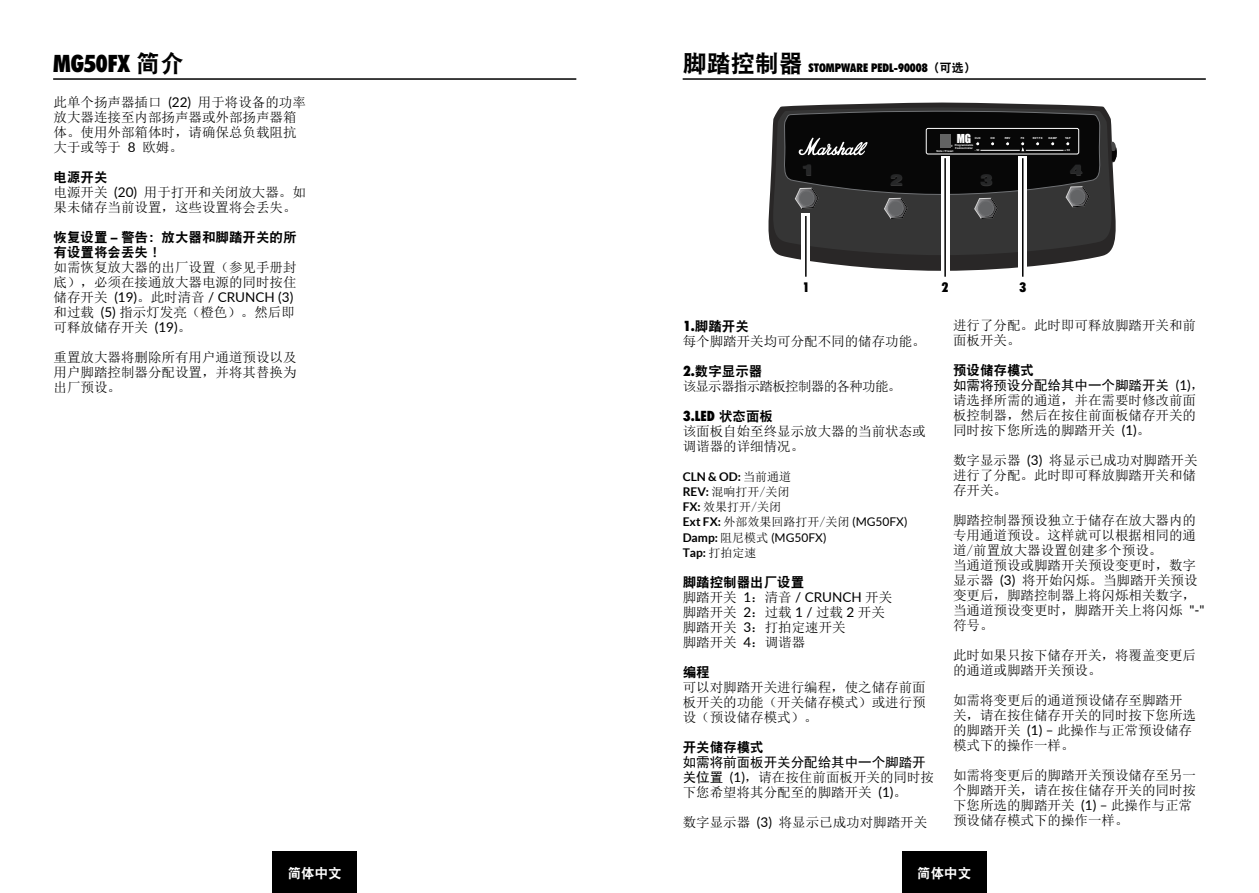
<style>
.page{position:relative;width:1259px;height:893px;background:#fff}
.page>*{position:absolute;margin:0;border:0;box-sizing:border-box;transform-origin:0 0}
.t1{font:900 condensed 24px "Marshall Futura BT";color:#000}
.t2{font:900 condensed 15.15px "Helvetica Neue";color:#353535;scale:1.62 1}
.t3{font:13.5px/15px "Sim Sun";color:#000}
.t4{font:13.5px/15px "DFP Hei W9";color:#000}
.t5{font:13.5px "Sim Hei";color:#000}
.t6{font:13.5px "Lato";color:#000}
.t7{font:13.5px "Sim Sun";letter-spacing:-.05em;color:#000}
.t8{font:800 condensed 13.5px "Futura";color:#000}
.t9{font:13.5px "DFP Hei W9";color:#fff}
.t10{font:900 condensed 13.5px "Marshall Futura BT";color:#000}
.t11{font:12px/15px "Sim Sun";color:#000}
.t12{font:700 12px/15px "Lato";color:#000}
.t13{font:900 condensed 12px "Marshall Futura BT";color:#000}
.t14{font:11.4px "Impact";color:#fff}
.t15{font:700 2.85px "Helvetica";color:#fff}
.t16{font:700 2.7px "Helvetica";color:#fff}
.t17{font:700 2.55px/2.5px "Helvetica";color:#fff}
.s1{font-family:"DFP Hei W9";font-weight:400;font-stretch:normal}
.s2{font-family:"Lato"}
.s3{font-family:"Marshall Futura BT";font-weight:900;font-stretch:condensed}
.s4{font-family:"Sim Sun"}
.s5{font-family:"DFP Hei W9";font-weight:400;font-stretch:normal;font-size:24px}
.s6{font-family:"Futura";font-weight:800;font-stretch:condensed}
.s7{font-family:"Sim Sun";font-weight:400}
.s8{font-family:"Lato";font-weight:700}
.s9{font-weight:400}
.s10{font-family:"Sim Hei"}
</style>
<div class="page">
<hr style="left:53px;top:78px;width:523px;height:2px;background:#000">
<div style="left:273px;top:852px;width:84px;height:41px;background:#000"></div>
<hr style="left:682px;top:78px;width:523px;height:2px;background:#000">
<div style="left:902px;top:852px;width:84px;height:41px;background:#000"></div>
<svg style="left:768px;top:103px;width:348px;height:168px"></svg>
<svg style="left:769px;top:107px;width:346px;height:148px;background:#3b3a3a"></svg>
<svg style="left:1111px;top:142px;width:6px;height:20px"></svg>
<svg style="left:801px;top:219px;width:9px;height:50px"></svg>
<hr style="left:805px;top:216px;width:1px;height:61px;background:#000">
<div style="left:940px;top:156px;width:9px;height:117px;background:#fff"></div>
<hr style="left:944px;top:158px;width:2px;height:119px;background:#000">
<svg style="left:1018px;top:219px;width:9px;height:54px"></svg>
<hr style="left:1022px;top:158px;width:1px;height:119px;background:#000">
<svg style="left:782px;top:110px;width:321px;height:109px;background:#262626"></svg>
<h1 class="t1" style="left:53px;top:49px;width:132px">MG50FX <span class="s1">简介</span></h1>
<p class="t3" style="left:54px;top:94px;width:254px">此单个扬声器插口 <span class="s2">(22)</span> 用于将设备的功率放大器连接至内部扬声器或外部扬声器箱体。使用外部箱体时，请确保总负载阻抗大于或等于 <span class="s2">8</span> 欧姆。</p>
<p class="t4" style="left:54px;top:169px;width:55px">电源开关</p>
<p class="t3" style="left:54px;top:184px;width:254px">电源开关 <span class="s2">(20)</span> 用于打开和关闭放大器。如果未储存当前设置，这些设置将会丢失。</p>
<p class="t4" style="left:54px;top:229px;width:244px">恢复设置 <span class="s3">–</span> 警告：放大器和脚踏开关的所有设置将会丢失！</p>
<p class="t3" style="left:54px;top:259px;width:244px">如需恢复放大器的出厂设置（参见手册封底），必须在接通放大器电源的同时按住</p>
<p class="t6" style="left:54px;top:287px;width:241px"><span class="s4">储存开关</span> (19)<span class="s4">。此时清音</span> / CRUNCH (3)</p>
<p class="t3" style="left:54px;top:304px;width:243px">和过载 <span class="s2">(5)</span> 指示灯发亮（橙色）。然后即可释放储存开关 <span class="s2">(19)</span>。</p>
<p class="t3" style="left:54px;top:349px;width:244px;text-align:justify">重置放大器将删除所有用户通道预设以及用户脚踏控制器分配设置，并将其替换为出厂预设。</p>
<p class="t9" style="left:288px;top:865px;width:55px">简体中文</p>
<p class="t13" style="left:682px;top:60px;width:294px"><span class="s5">脚踏控制器</span> STOMPWARE PEDL-90008<span class="s1">（可选）</span></p>
<p class="t2" style="left:802px;top:161px;width:9px">1</p>
<p class="t2" style="left:890px;top:171px;width:9px">2</p>
<p class="t14" style="left:957px;top:130px;width:16px">MG</p>
<p class="t15" style="left:974px;top:135px;width:7px">CLN</p>
<p class="t15" style="left:974px;top:148px;width:6px">- 50</p>
<p class="t15" style="left:1064px;top:148px;width:7px">+ 50</p>
<p class="t15" style="left:990px;top:135px;width:6px">OD</p>
<p class="t15" style="left:1004px;top:135px;width:7px">REV</p>
<p class="t15" style="left:1021px;top:135px;width:5px">FX</p>
<p class="t15" style="left:1032px;top:135px;width:11px">EXT FX</p>
<p class="t15" style="left:1048px;top:135px;width:10px">DAMP</p>
<p class="t15" style="left:1065px;top:135px;width:7px">TAP</p>
<p class="t17" style="left:955px;top:144px;width:20px">Programmable<br>Footcontroller</p>
<p class="t16" style="left:936px;top:149px;width:18px">Note / Preset</p>
<p class="t2" style="left:980px;top:171px;width:9px">3</p>
<p class="t2" style="left:1070px;top:161px;width:9px">4</p>
<p class="t10" style="left:802px;top:279px;width:8px">1</p>
<p class="t10" style="left:942px;top:279px;width:8px">2</p>
<p class="t10" style="left:1019px;top:279px;width:8px">3</p>
<p class="t3" style="left:953px;top:318px;width:244px">进行了分配。此时即可释放脚踏开关和前面板开关。</p>
<p class="t4" style="left:953px;top:362px;width:82px">预设储存模式</p>
<p class="t5" style="left:953px;top:378px;width:253px">如需将预设分配给其中一个脚踏开关 <span class="s2">(1)</span><span class="s4">，</span></p>
<p class="t3" style="left:953px;top:393px;width:244px;text-align:justify">请选择所需的通道，并在需要时修改前面板控制器，然后在按住前面板储存开关的同时按下您所选的脚踏开关 <span class="s2">(1)</span>。</p>
<p class="t3" style="left:953px;top:453px;width:246px;text-align:justify">数字显示器 <span class="s2">(3)</span> 将显示已成功对脚踏开关进行了分配。此时即可释放脚踏开关和储存开关。</p>
<p class="t3" style="left:953px;top:513px;width:253px">脚踏控制器预设独立于储存在放大器内的专用通道预设。这样就可以根据相同的通道/前置放大器设置创建多个预设。<br>当通道预设或脚踏开关预设变更时，数字显示器 <span class="s2">(3)</span> 将开始闪烁。当脚踏开关预设变更后，脚踏控制器上将闪烁相关数字，当通道预设变更时，脚踏开关上将闪烁 <span class="s2">"-"</span>符号。</p>
<p class="t3" style="left:953px;top:648px;width:244px">此时如果只按下储存开关，将覆盖变更后的通道或脚踏开关预设。</p>
<p class="t3" style="left:953px;top:693px;width:244px">如需将变更后的通道预设储存至脚踏开关，请在按住储存开关的同时按下您所选的脚踏开关 <span class="s2">(1) –</span> 此操作与正常预设储存模式下的操作一样。</p>
<p class="t3" style="left:953px;top:768px;width:244px">如需将变更后的脚踏开关预设储存至另一个脚踏开关，请在按住储存开关的同时按下您所选的脚踏开关 <span class="s2">(1) –</span> 此操作与正常预设储存模式下的操作一样。</p>
<p class="t9" style="left:917px;top:865px;width:55px">简体中文</p>
<p class="t4" style="left:682px;top:319px;width:68px"><span class="s6">1.</span>脚踏开关</p>
<p class="t3" style="left:682px;top:334px;width:244px">每个脚踏开关均可分配不同的储存功能。</p>
<p class="t4" style="left:682px;top:364px;width:81px"><span class="s6">2.</span>数字显示器</p>
<p class="t7" style="left:682px;top:380px;width:220px">该显示器指示踏板控制器的各种功能。</p>
<p class="t8" style="left:682px;top:407px;width:92px">3.LED <span class="s1">状态面板</span></p>
<p class="t3" style="left:682px;top:424px;width:244px">该面板自始至终显示放大器的当前状态或调谐器的详细情况。</p>
<p class="t12" style="left:682px;top:469px;width:110px">CLN &amp; OD: <span class="s7">当前通道</span></p>
<p class="t11" style="left:682px;top:485px;width:226px"><span class="s8">REV:</span> 混响打开/关闭<br><span class="s8">FX:</span> 效果打开/关闭<br><span class="s8">Ext FX:</span> 外部效果回路打开/关闭 <span class="s2">(MG50FX)</span></p>
<p class="t12" style="left:682px;top:529px;width:145px">Damp: <span class="s7">阻尼模式</span> <span class="s9">(MG50FX)<br></span>Tap: <span class="s7">打拍定速</span></p>
<p class="t4" style="left:682px;top:574px;width:123px">脚踏控制器出厂设置</p>
<p class="t3" style="left:682px;top:589px;width:211px">脚踏开关 <span class="s2">1</span>：清音 <span class="s2">/ CRUNCH</span> 开关脚踏开关 <span class="s2">2</span>：过载 <span class="s2">1 /</span> 过载 <span class="s2">2</span> 开关脚踏开关 <span class="s2">3</span>：打拍定速开关<br>脚踏开关 <span class="s2">4</span>：调谐器</p>
<p class="t4" style="left:682px;top:664px;width:28px">编程</p>
<p class="t3" style="left:682px;top:679px;width:244px;text-align:justify">可以对脚踏开关进行编程，使之储存前面板开关的功能（开关储存模式）或进行预设（预设储存模式）。</p>
<p class="t4" style="left:682px;top:739px;width:82px">开关储存模式</p>
<p class="t5" style="left:682px;top:755px;width:244px">如需将前面板开关分配给其中一个脚踏开</p>
<p class="t3" style="left:682px;top:769px;width:253px"><span class="s10">关位置</span> <span class="s2">(1)</span>，请在按住前面板开关的同时按下您希望将其分配至的脚踏开关 <span class="s2">(1)</span>。</p>
<p class="t3" style="left:682px;top:814px;width:246px">数字显示器 <span class="s2">(3)</span> 将显示已成功对脚踏开关</p>
</div>
